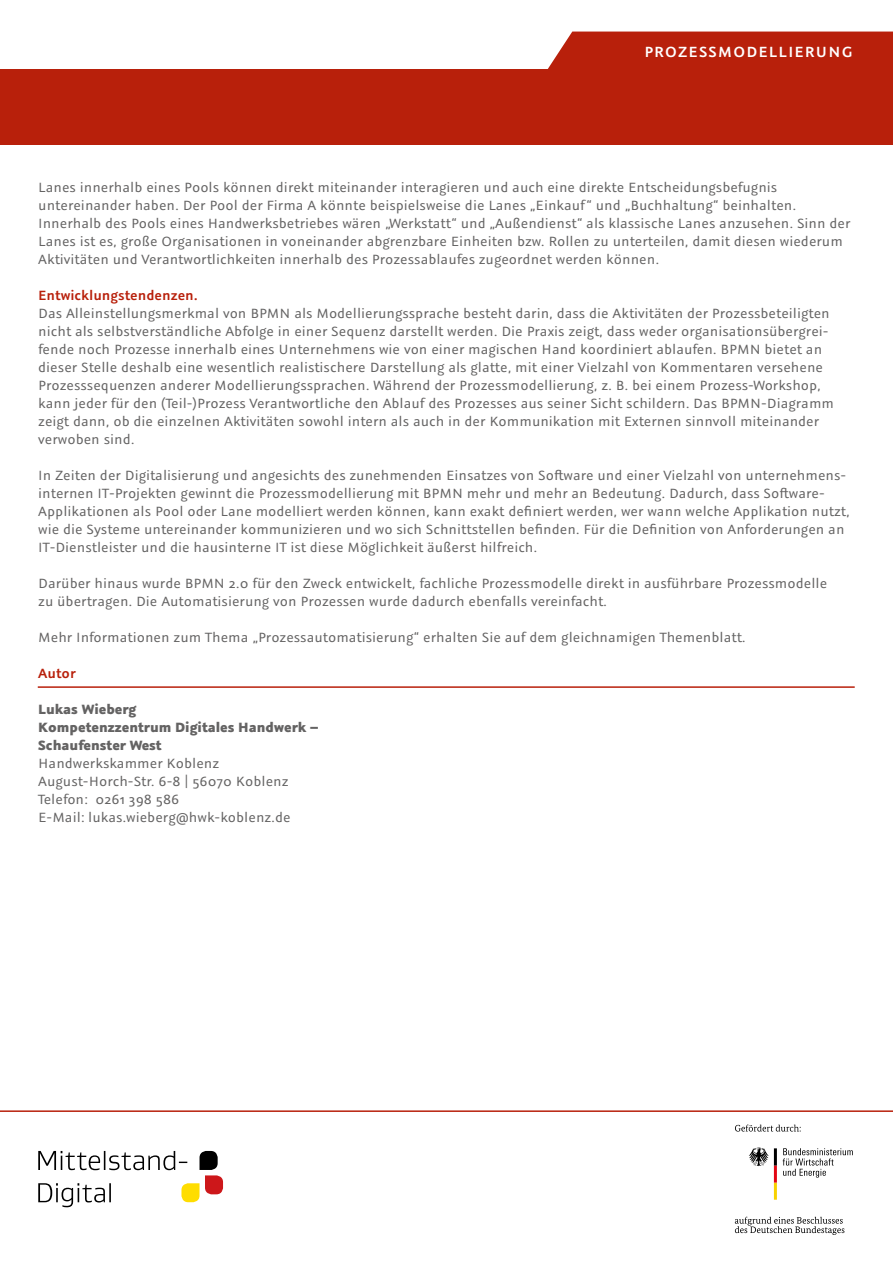
<style>
.page{position:relative;width:893px;height:1263px;background:#fff}
.page>*{position:absolute;margin:0;border:0;box-sizing:border-box;transform-origin:0 0}
.t1{font:600 16.5px "Graublau Sans";letter-spacing:.075em;color:#fff}
.t2{font:15px/18px "Graublau Sans";color:#646363}
.t3{font:700 15px/18px "Graublau Sans";color:#646363}
.t4{font:600 15px "Graublau Sans";color:#b8200b}
</style>
<div class="page">
<div style="left:0;top:69px;width:893px;height:76px;background:#b8200b"></div>
<div style="left:548px;top:32px;width:345px;height:37px;background:#b8200b"></div>
<svg style="left:749px;top:1147px;width:28px;height:53px"></svg>
<svg style="left:783px;top:1148px;width:70px;height:30px"></svg>
<svg style="left:735px;top:1124px;width:66px;height:7px"></svg>
<svg style="left:735px;top:1217px;width:109px;height:18px"></svg>
<svg style="left:38px;top:1151px;width:185px;height:56px"></svg>
<hr style="left:0;top:1110px;width:893px;height:2px;background:#b8200b">
<hr style="left:38px;top:686px;width:817px;height:2px;background:#b8200b">
<p class="t1" style="left:644px;top:42px;width:210px">PROZESSMODELLIERUNG</p>
<p class="t2" style="left:38px;top:178px;width:814px">Lanes innerhalb eines Pools können direkt miteinander interagieren und auch eine direkte Entscheidungsbefugnis untereinander haben. Der Pool der Firma A könnte beispielsweise die Lanes „Einkauf“ und „Buchhaltung“ beinhalten.<br>Innerhalb des Pools eines Handwerksbetriebes wären „Werkstatt“ und „Außendienst“ als klassische Lanes anzusehen. Sinn der Lanes ist es, große Organisationen in voneinander abgrenzbare Einheiten bzw. Rollen zu unterteilen, damit diesen wiederum Aktivitäten und Verantwortlichkeiten innerhalb des Prozessablaufes zugeordnet werden können.</p>
<p class="t4" style="left:38px;top:286px;width:161px">Entwicklungstendenzen.</p>
<p class="t2" style="left:38px;top:304px;width:797px">Das Alleinstellungsmerkmal von BPMN als Modellierungssprache besteht darin, dass die Aktivitäten der Prozessbeteiligten nicht als selbstverständliche Abfolge in einer Sequenz darstellt werden. Die Praxis zeigt, dass weder organisationsübergrei&shy;fende noch Prozesse innerhalb eines Unternehmens wie von einer magischen Hand koordiniert ablaufen. BPMN bietet an dieser Stelle deshalb eine wesentlich realistischere Darstellung als glatte, mit einer Vielzahl von Kommentaren versehene Prozesssequenzen anderer Modellierungssprachen. Während der Prozessmodellierung, z. B. bei einem Prozess-Workshop, kann jeder für den (Teil-)Prozess Verantwortliche den Ablauf des Prozesses aus seiner Sicht schildern. Das BPMN-Diagramm zeigt dann, ob die einzelnen Aktivitäten sowohl intern als auch in der Kommunikation mit Externen sinnvoll miteinander verwoben sind.</p>
<p class="t2" style="left:38px;top:466px;width:813px">In Zeiten der Digitalisierung und angesichts des zunehmenden Einsatzes von Software und einer Vielzahl von unternehmens&shy;internen IT-Projekten gewinnt die Prozessmodellierung mit BPMN mehr und mehr an Bedeutung. Dadurch, dass Software-Applikationen als Pool oder Lane modelliert werden können, kann exakt definiert werden, wer wann welche Applikation nutzt, wie die Systeme untereinander kommunizieren und wo sich Schnittstellen befinden. Für die Definition von Anforderungen an IT-Dienstleister und die hausinterne IT ist diese Möglichkeit äußerst hilfreich.</p>
<p class="t2" style="left:38px;top:574px;width:790px">Darüber hinaus wurde BPMN 2.0 für den Zweck entwickelt, fachliche Prozessmodelle direkt in ausführbare Prozessmodelle zu übertragen. Die Automatisierung von Prozessen wurde dadurch ebenfalls vereinfacht.</p>
<p class="t2" style="left:38px;top:628px;width:709px">Mehr Informationen zum Thema „Prozessautomatisierung“ erhalten Sie auf dem gleichnamigen Themenblatt.</p>
<p class="t4" style="left:38px;top:664px;width:39px">Autor</p>
<p class="t3" style="left:38px;top:700px;width:282px">Lukas Wieberg<br>Kompetenzzentrum Digitales Handwerk –<br>Schaufenster West</p>
<p class="t2" style="left:38px;top:754px;width:254px">Handwerkskammer Koblenz<br>August-Horch-Str. 6-8 | 56070 Koblenz<br>Telefon: 0261 398 586<br>E-Mail: lukas.wieberg@hwk-koblenz.de</p>
</div>
